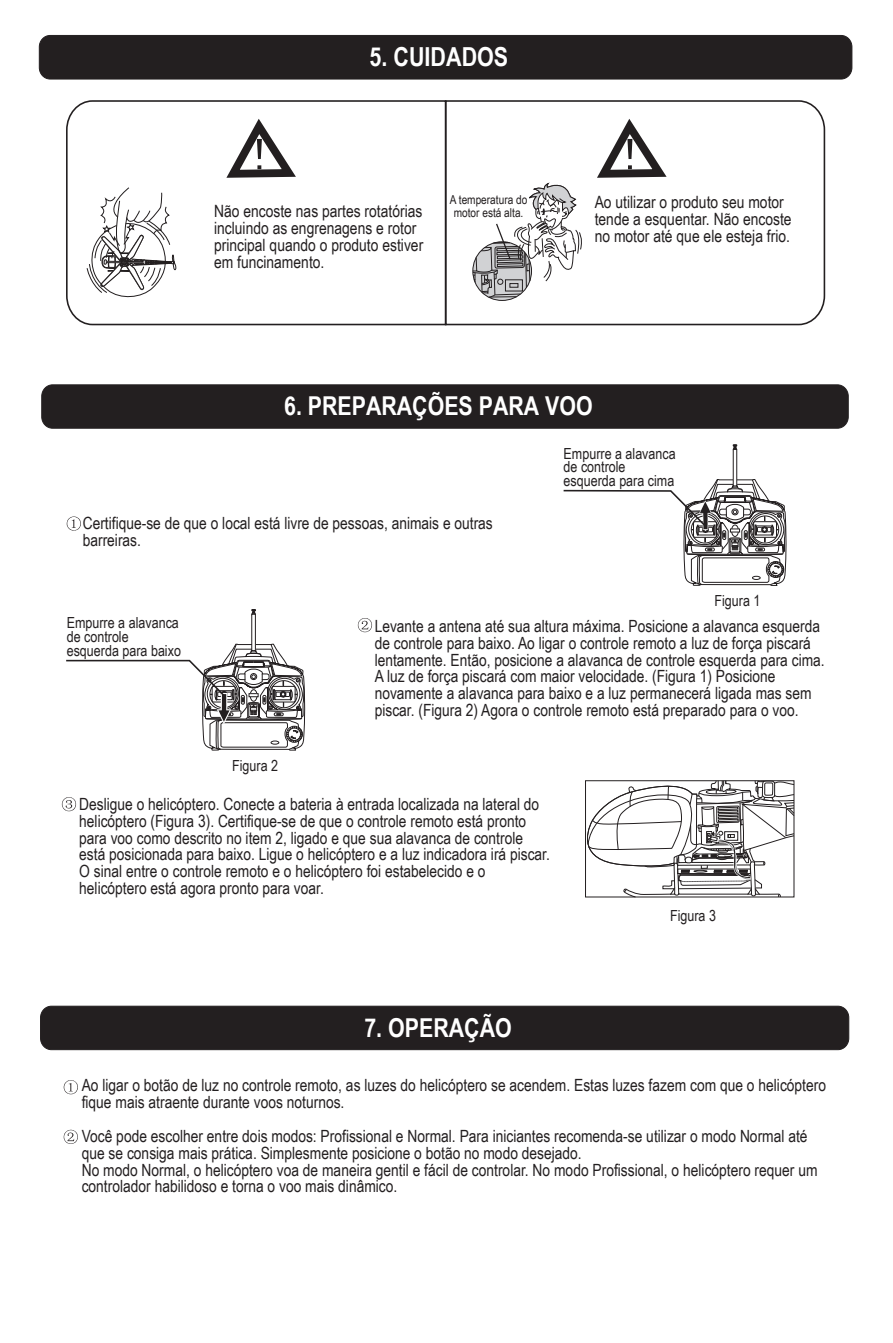
<style>
.page{position:relative;width:893px;height:1343px;background:#fff}
.page>*{position:absolute;margin:0;border:0;box-sizing:border-box;transform-origin:0 0}
.t1{font:700 26.1px "Arial Narrow";color:#fff}
.t2{font:700 25.88px "Arial Narrow";color:#fff}
.t3{font:16.88px/16.9px "Arial Narrow";color:#231f20}
.t4{font:15.3px/13.7px "Arial Narrow";color:#231f20}
.t5{font:12.38px/14px "Arial Narrow";color:#231f20;text-align:center}
</style>
<div class="page">
<svg style="left:66px;top:100px;width:378px;height:226px"></svg>
<svg style="left:444px;top:100px;width:382px;height:226px"></svg>
<svg style="left:64px;top:1080px;width:14px;height:14px"></svg>
<div style="left:39px;top:35px;width:813px;height:44px;background:#231f20;border-radius:11px"></div>
<div style="left:39px;top:35px;width:813px;height:44px;border:1px solid #231f20;border-radius:11px"></div>
<svg style="left:67px;top:516px;width:14px;height:14px"></svg>
<svg style="left:732px;top:444px;width:6px;height:7px"></svg>
<div style="left:733px;top:449px;width:4px;height:37px;border:1px solid #231f20"></div>
<svg style="left:563px;top:478px;width:223px;height:108px"></svg>
<svg style="left:251px;top:609px;width:5px;height:5px"></svg>
<div style="left:251px;top:614px;width:5px;height:37px;border:1px solid #231f20"></div>
<svg style="left:66px;top:643px;width:239px;height:108px"></svg>
<div style="left:42px;top:385px;width:806px;height:43px;background:#231f20;border-radius:11px"></div>
<div style="left:41px;top:384px;width:807px;height:44px;border:1px solid #231f20;border-radius:11px"></div>
<svg style="left:62px;top:797px;width:14px;height:14px"></svg>
<svg style="left:358px;top:618px;width:14px;height:14px"></svg>
<div style="left:41px;top:1006px;width:807px;height:43px;background:#231f20;border-radius:11px"></div>
<div style="left:40px;top:1005px;width:809px;height:44px;border:1px solid #231f20;border-radius:11px"></div>
<svg style="left:64px;top:1129px;width:14px;height:14px"></svg>
<svg style="left:585px;top:780px;width:210px;height:118px"></svg>
<h1 class="t1" style="left:370px;top:37px;width:140px">5. CUIDADOS</h1>
<p class="t3" style="left:214px;top:202px;width:211px">Não encoste nas partes rotatórias incluindo as engrenagens e rotor principal quando o produto estiver em funcinamento.</p>
<p class="t5" style="left:450px;top:192px;width:79px">A temperatura do motor está alta.</p>
<p class="t3" style="left:594px;top:193px;width:198px">Ao utilizar o produto seu motor tende a esquentar. Não encoste no motor até que ele esteja frio.</p>
<h2 class="t2" style="left:284px;top:386px;width:310px">6. PREPARAÇÕES PARA VOO</h2>
<p class="t3" style="left:83px;top:514px;width:411px">Certifique-se de que o local está livre de pessoas, animais e outras barreiras.</p>
<p class="t4" style="left:563px;top:446px;width:114px">Empurre a alavanca de controle esquerda para cima</p>
<p class="t4" style="left:714px;top:593px;width:47px">Figura 1</p>
<p class="t4" style="left:67px;top:615px;width:116px">Empurre a alavanca de controle esquerda para baixo</p>
<p class="t4" style="left:232px;top:758px;width:47px">Figura 2</p>
<p class="t3" style="left:375px;top:617px;width:451px">Levante a antena até sua altura máxima. Posicione a alavanca esquerda de controle para baixo. Ao ligar o controle remoto a luz de força piscará lentamente. Então, posicione a alavanca de controle esquerda para cima.<br>A luz de força piscará com maior velocidade. (Figura 1) Posicione novamente a alavanca para baixo e a luz permanecerá ligada mas sem piscar. (Figura 2) Agora o controle remoto está preparado para o voo.</p>
<p class="t3" style="left:79px;top:795px;width:472px">Desligue o helicóptero. Conecte a bateria à entrada localizada na lateral do helicóptero (Figura 3). Certifique-se de que o controle remoto está pronto para voo como descrito no item 2, ligado e que sua alavanca de controle está posicionada para baixo. Ligue o helicóptero e a luz indicadora irá piscar.<br>O sinal entre o controle remoto e o helicóptero foi estabelecido e o helicóptero está agora pronto para voar.</p>
<h1 class="t1" style="left:364px;top:1007px;width:149px">7. OPERAÇÃO</h1>
<p class="t4" style="left:670px;top:908px;width:47px">Figura 3</p>
<p class="t3" style="left:82px;top:1076px;width:746px">Ao ligar o botão de luz no controle remoto, as luzes do helicóptero se acendem. Estas luzes fazem com que o helicóptero fique mais atraente durante voos noturnos.</p>
<p class="t3" style="left:82px;top:1126px;width:737px">Você pode escolher entre dois modos: Profissional e Normal. Para iniciantes recomenda-se utilizar o modo Normal até que se consiga mais prática. Simplesmente posicione o botão no modo desejado.<br>No modo Normal, o helicóptero voa de maneira gentil e fácil de controlar. No modo Profissional, o helicóptero requer um controlador habilidoso e torna o voo mais dinâmico.</p>
</div>
